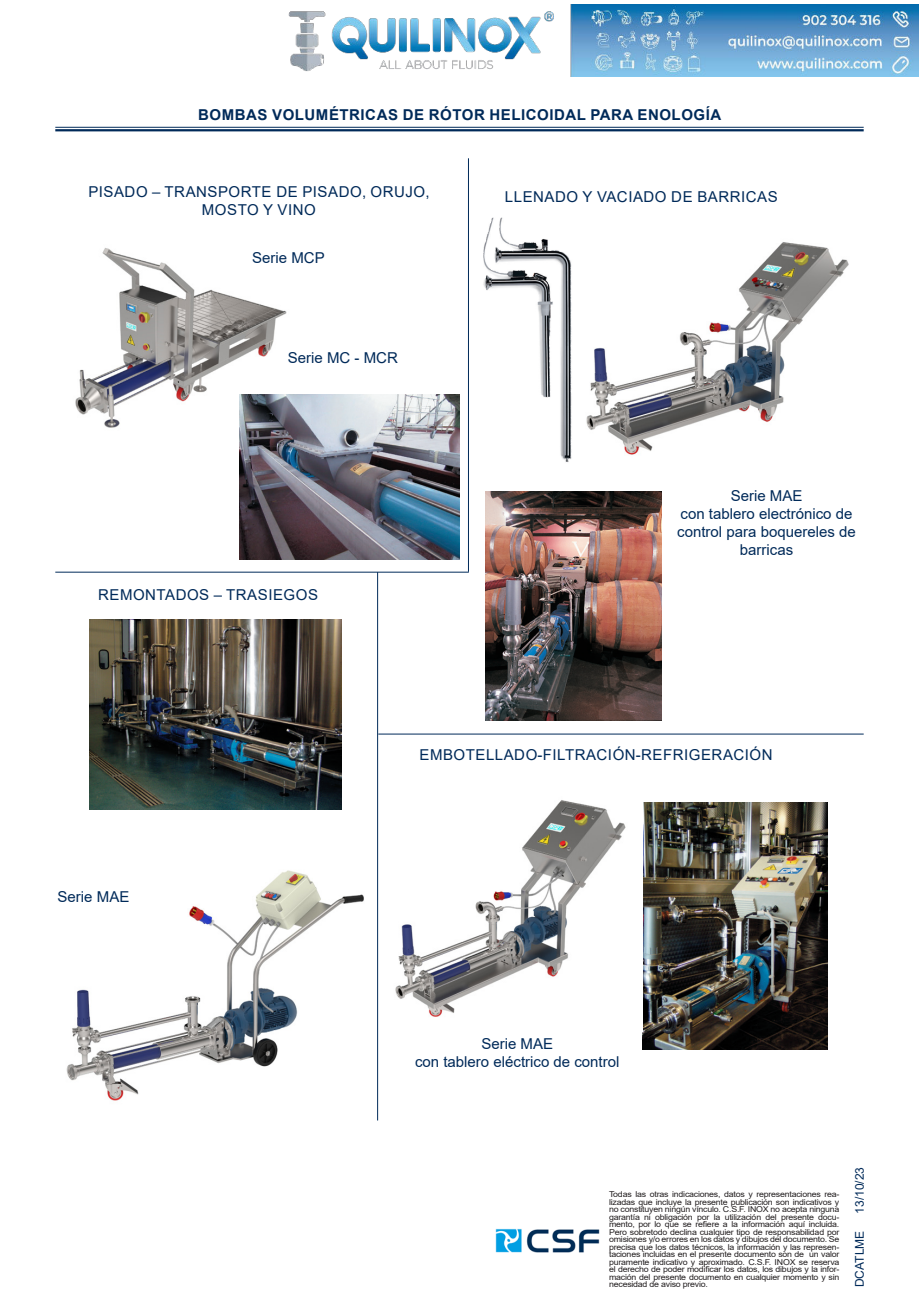
<style>
.page{position:relative;width:919px;height:1289px;background:#fff}
.page>*{position:absolute;margin:0;border:0;box-sizing:border-box;transform-origin:0 0}
.t1{font:15px/18px "Arial";color:#002a59;text-align:center}
.t2{font:15px/18px "Arial";letter-spacing:.035em;color:#002a59;text-align:center}
.t3{font:700 15px "Arial";letter-spacing:.035em;color:#002a59}
.t4{font:12px "Arial";color:#002a59}
.t5{font:8.1px/7.5px "Arial";letter-spacing:-.025em;color:#231f20;text-align:justify;scale:1.09 1}
</style>
<div class="page">
<img style="left:495px;top:1228px;width:105px;height:25px">
<img style="left:66px;top:856px;width:313px;height:252px">
<img style="left:75px;top:248px;width:212px;height:180px">
<img style="left:239px;top:394px;width:221px;height:165px">
<img style="left:89px;top:620px;width:253px;height:189px">
<img style="left:485px;top:491px;width:176px;height:229px">
<img style="left:493px;top:218px;width:20px;height:45px">
<img style="left:642px;top:802px;width:185px;height:247px">
<hr style="left:55px;top:572px;width:414px;height:1px;background:#002a59">
<hr style="left:468px;top:158px;width:1px;height:414px;background:#002a59">
<hr style="left:378px;top:733px;width:485px;height:1px;background:#002a59">
<hr style="left:377px;top:572px;width:1px;height:548px;background:#002a59">
<img style="left:586px;top:242px;width:263px;height:213px">
<img style="left:395px;top:800px;width:231px;height:217px">
<hr style="left:55px;top:127px;width:808px;height:1px;background:#002a59">
<hr style="left:55px;top:129px;width:808px;height:2px;background:#002a59">
<img style="left:288px;top:5px;width:630px;height:71px">
<h1 class="t3" style="left:198px;top:109px;width:524px">BOMBAS VOLUMÉTRICAS DE RÓTOR HELICOIDAL PARA ENOLOGÍA</h1>
<h1 class="t2" style="left:88px;top:184px;width:343px">PISADO – TRANSPORTE DE PISADO, ORUJO,<br>MOSTO Y VINO</h1>
<h1 class="t1" style="left:252px;top:250px;width:74px">Serie MCP</h1>
<h1 class="t1" style="left:288px;top:349px;width:111px">Serie MC - MCR</h1>
<h1 class="t2" style="left:98px;top:587px;width:221px">REMONTADOS – TRASIEGOS</h1>
<h1 class="t2" style="left:505px;top:189px;width:274px">LLENADO Y VACIADO DE BARRICAS</h1>
<h1 class="t1" style="left:677px;top:488px;width:180px">Serie MAE<br>con tablero electrónico de control para boquereles de barricas</h1>
<h1 class="t1" style="left:58px;top:889px;width:73px">Serie MAE</h1>
<h1 class="t2" style="left:419px;top:746px;width:354px">EMBOTELLADO-FILTRACIÓN-REFRIGERACIÓN</h1>
<h1 class="t1" style="left:415px;top:1036px;width:206px">Serie MAE<br>con tablero eléctrico de control</h1>
<p class="t5" style="left:609px;top:1191px;width:213px">Todas las otras indicaciones, datos y representaciones rea&shy;lizadas que incluye la presente publicación son indicativos y no constituyen ningún vínculo. C.S.F. INOX no acepta ninguna garantía ni obligación por la utilización del presente docu&shy;mento, por lo que se refiere a la información aquí incluida.<br>Pero sobretodo declina cualquier tipo de responsabilidad por omisiones y/o errores en los datos y dibujos del documento. Se precisa que los datos técnicos, la información y las represen&shy;taciones incluidas en el presente documento son de un valor puramente indicativo y aproximado. C.S.F. INOX se reserva el derecho de poder modificar los datos, los dibujos y la infor&shy;mación del presente documento en cualquier momento y sin necesidad de aviso previo.</p>
<h2 class="t4" style="left:855px;top:1213px;width:48px;rotate:-90deg">13/10/23</h2>
<h2 class="t4" style="left:855px;top:1287px;width:58px;rotate:-90deg">DCATLME</h2>
</div>
